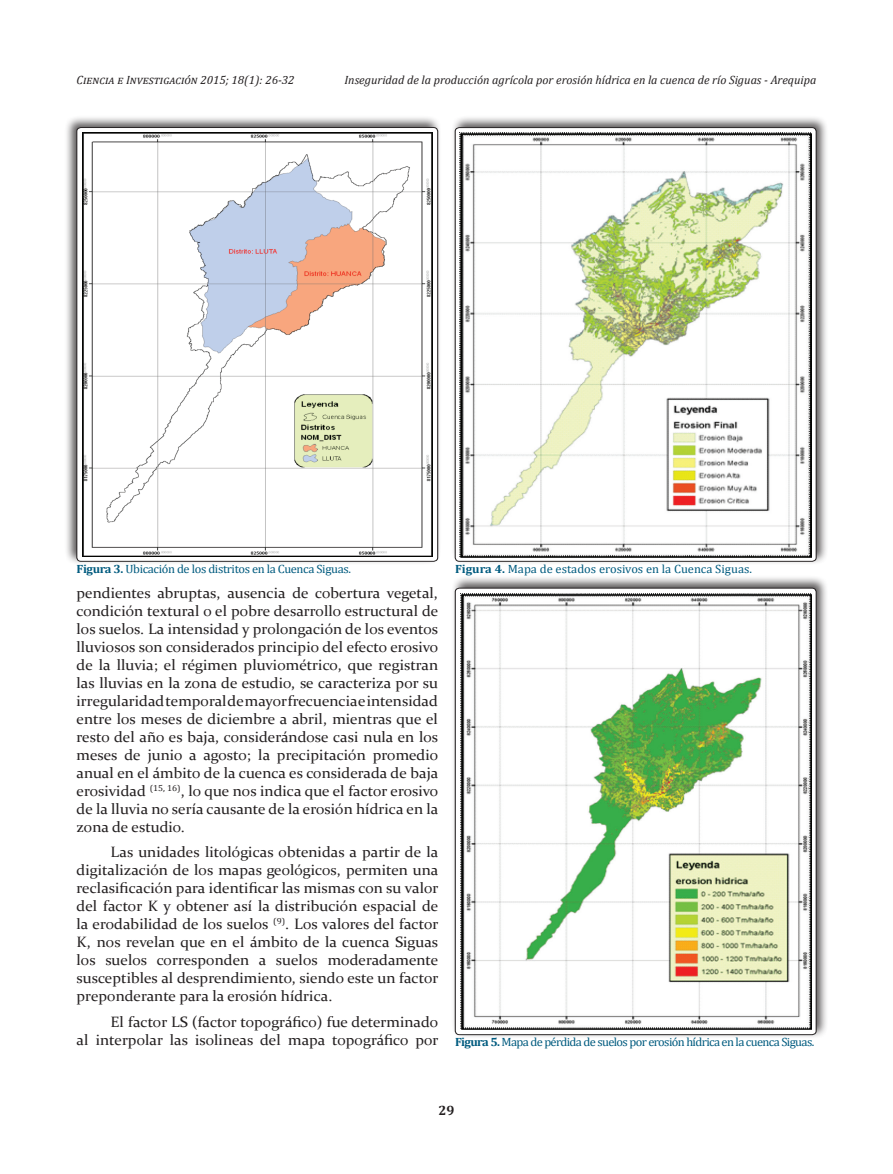
<style>
.page{position:relative;width:893px;height:1174px;background:#fff}
.page>*{position:absolute;margin:0;border:0;box-sizing:border-box;transform-origin:0 0}
.parrafo_gral{font:15px/18px "Constantia";color:#231f20;text-align:justify;scale:1.04 1}
.t1{font:700 13.5px "Cambria";color:#231f20}
.encabezado_der_minus{font:italic 12px "Cambria";color:#231f20}
.titulo_tabla_figura{font:12px "Cambria";letter-spacing:-.05em;color:#005b7f;scale:1.04 1}
.titulo_tabla_figura-2{font:12px "Cambria";letter-spacing:-.03em;color:#005b7f;scale:1.04 1}
.titulo_tabla_figura-3{font:12px "Cambria";color:#005b7f;scale:1.04 1}
.encabezado_versalita{font:italic 12px "Cambria";letter-spacing:.02em;color:#231f20}
.s1{font-weight:700}
</style>
<div class="page">
<div style="left:64px;top:115px;width:378px;height:450px;background:#231f20;opacity:.75"></div>
<div style="left:77px;top:127px;width:361px;height:434px;background:linear-gradient(to right,#fff,#fff);border-radius:4px"></div>
<img style="left:83px;top:133px;width:349px;height:423px">
<div style="left:77px;top:127px;width:361px;height:434px;border:1px solid #231f20;border-radius:4px"></div>
<div style="left:451px;top:575px;width:378px;height:464px;background:#231f20;opacity:.75"></div>
<svg style="left:455px;top:588px;width:361px;height:446px"></svg>
<img style="left:460px;top:593px;width:351px;height:436px">
<div style="left:451px;top:115px;width:378px;height:450px;background:#231f20;opacity:.75"></div>
<svg style="left:455px;top:128px;width:361px;height:433px"></svg>
<img style="left:460px;top:132px;width:351px;height:425px">
<div style="left:455px;top:127px;width:361px;height:434px;border:1px solid #231f20;border-radius:4px"></div>
<p class="encabezado_versalita" style="left:77px;top:71px;width:219px">Ciencia e Investigación 2015; 18(1): 26-32</p>
<p class="encabezado_der_minus" style="left:344px;top:71px;width:473px">Inseguridad de la producción agrícola por erosión hídrica en la cuenca de río Siguas - Arequipa</p>
<p class="titulo_tabla_figura-2" style="left:77px;top:561px;width:265px"><span class="s1">Figura 3.</span> Ubicación de los distritos en la Cuenca Siguas.</p>
<p class="parrafo_gral" style="left:77px;top:583px;width:349px">pendientes abruptas, ausencia de cobertura vegetal, condición textural o el pobre desarrollo estructural de los suelos. La intensidad y prolongación de los eventos lluviosos son considerados principio del efecto erosivo de la lluvia; el régimen pluviométrico, que registran las lluvias en la zona de estudio, se caracteriza por su irregularidad temporal de mayor frecuencia e intensidad entre los meses de diciembre a abril, mientras que el resto del año es baja, considerándose casi nula en los meses de junio a agosto; la precipitación promedio anual en el ámbito de la cuenca es considerada de baja erosividad <sup>(15,</sup> <sup>16)</sup>, lo que nos indica que el factor erosivo de la lluvia no sería causante de la erosión hídrica en la zona de estudio.</p>
<p class="parrafo_gral" style="left:77px;top:842px;width:350px;text-indent:34px">Las unidades litológicas obtenidas a partir de la digitalización de los mapas geológicos, permiten una reclasificación para identificar las mismas con su valor del factor K y obtener así la distribución espacial de la erodabilidad de los suelos <sup>(9)</sup>. Los valores del factor K, nos revelan que en el ámbito de la cuenca Siguas los suelos corresponden a suelos moderadamente susceptibles al desprendimiento, siendo este un factor preponderante para la erosión hídrica.</p>
<p class="parrafo_gral" style="left:77px;top:1012px;width:350px;text-align:right">El factor LS (factor topográfico) fue determinado<br>al interpolar las isolineas del mapa topográfico por</p>
<p class="titulo_tabla_figura-3" style="left:455px;top:561px;width:287px"><span class="s1">Figura 4.</span> Mapa de estados erosivos en la Cuenca Siguas.</p>
<p class="titulo_tabla_figura" style="left:455px;top:1035px;width:347px"><span class="s1">Figura 5.</span> Mapa de pérdida de suelos por erosión hídrica en la cuenca Siguas.</p>
<p class="t1" style="left:438px;top:1100px;width:17px">29</p>
</div>
